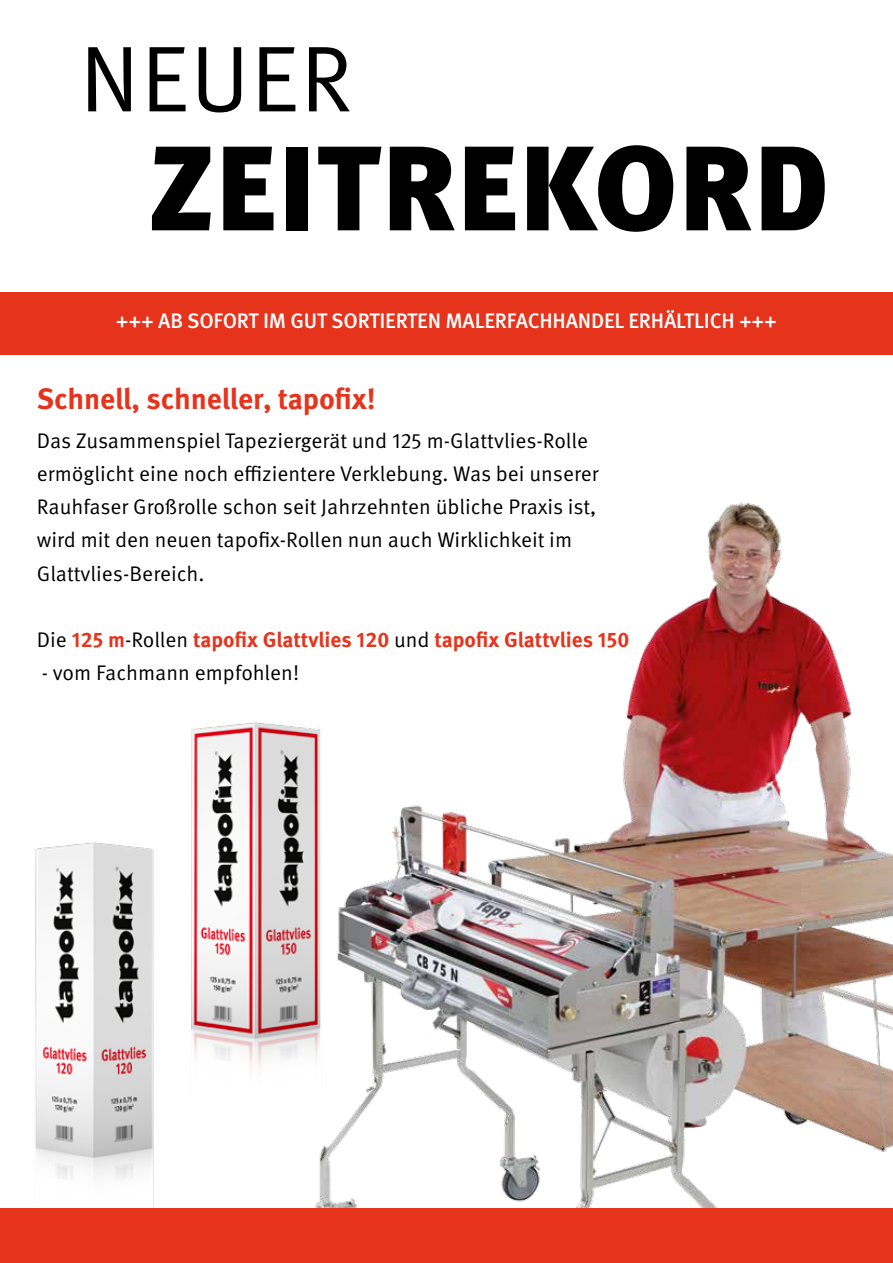
<style>
.page{position:relative;width:893px;height:1263px;background:#fff}
.page>*{position:absolute;margin:0;border:0;box-sizing:border-box;transform-origin:0 0}
.t1{font:900 120px "Meta Pro";letter-spacing:.01em;color:#000}
.t2{font:93.45px "Meta Pro";letter-spacing:.01em;color:#000}
.t3{font:700 29.25px "Meta Pro";letter-spacing:-.005em;color:#e6331c}
.t4{font:21.15px/33.3px "Meta Pro";color:#000}
.t5{font:700 21.15px "Meta Pro";color:#e6331c}
.t6{font:500 21px "Meta Pro";letter-spacing:-.01em;color:#fff}
.s1{font-weight:400;color:#000}
</style>
<div class="page">
<img style="left:0;top:842px;width:198px;height:367px">
<div style="left:0;top:292px;width:893px;height:63px;background:#e6331c"></div>
<img style="left:282px;top:502px;width:611px;height:707px">
<div style="left:0;top:1209px;width:893px;height:54px;background:#e6331c"></div>
<img style="left:142px;top:708px;width:210px;height:385px">
<h2 class="t2" style="left:79px;top:8px;width:274px">NEUER</h2>
<h1 class="t1" style="left:148px;top:93px;width:682px">ZEITREKORD</h1>
<p class="t6" style="left:116px;top:305px;width:663px">+++ AB SOFORT IM GUT SORTIERTEN MALERFACHHANDEL ERHÄLTLICH +++</p>
<h3 class="t3" style="left:37px;top:376px;width:340px">Schnell, schneller, tapofix!</h3>
<p class="t4" style="left:37px;top:422px;width:563px">Das Zusammenspiel Tapeziergerät und 125 m-Glattvlies-Rolle ermöglicht eine noch effizientere Verklebung. Was bei unserer Rauhfaser Großrolle schon seit Jahrzehnten übliche Praxis ist, wird mit den neuen tapofix-Rollen nun auch Wirklichkeit im Glattvlies-Bereich.</p>
<p class="t5" style="left:37px;top:623px;width:594px"><span class="s1">Die</span> 125 m<span class="s1">-Rollen</span> tapofix Glattvlies 120 <span class="s1">und</span> tapofix Glattvlies 150</p>
<p class="t4" style="left:42px;top:655px;width:259px">- vom Fachmann empfohlen!</p>
</div>
